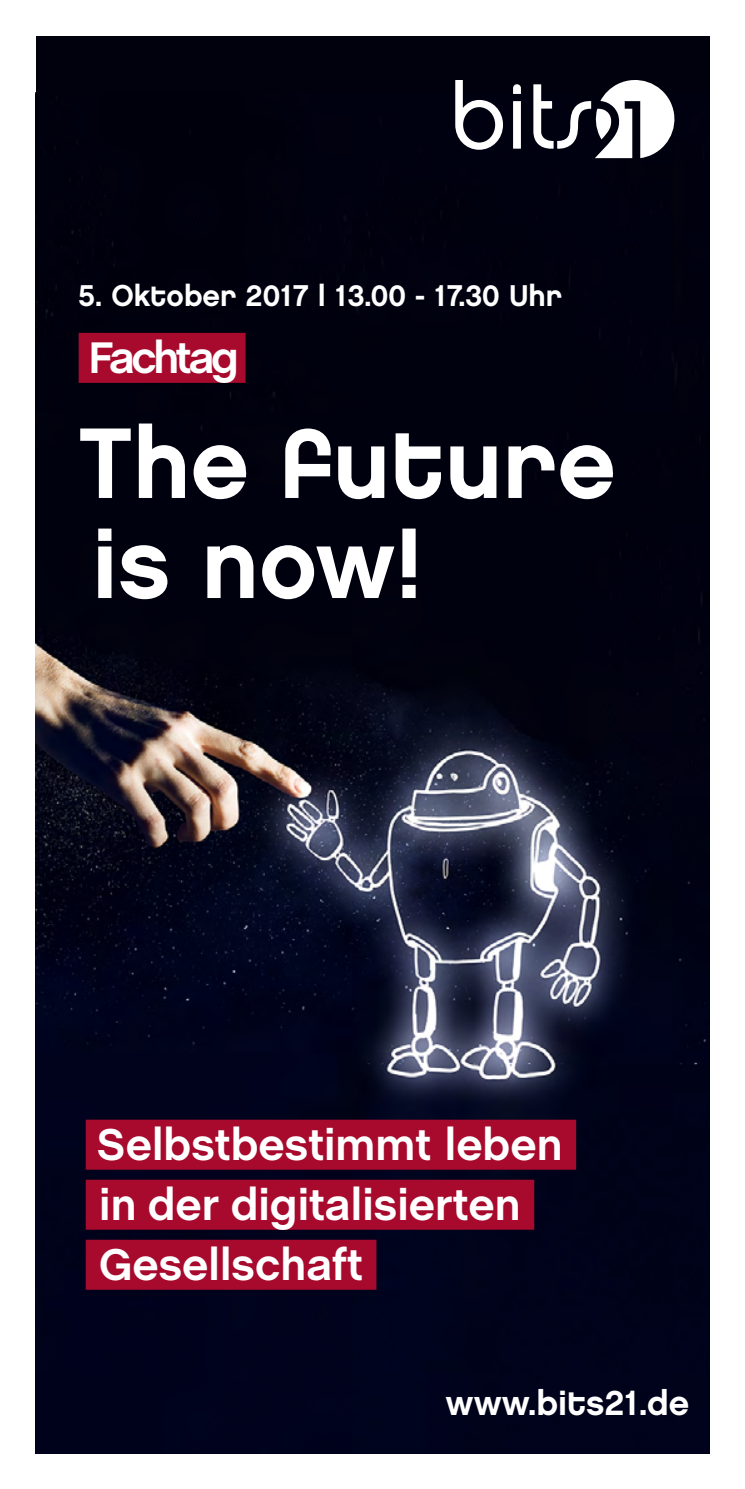
<style>
.page{position:relative;width:745px;height:1489px;background:#fff}
.page>*{position:absolute;margin:0;border:0;box-sizing:border-box;transform-origin:0 0}
.CoA{font:100px "Chalet New York Nineteen Eighty";color:#fff}
.Titel{font:700 45px "Chalet";color:#fff}
.Titel-2{font:700 45px "Chalet";letter-spacing:-.08em;color:#fff}
.t1{font:35px "Chalet New York Nineteen Eighty";color:#fff}
.CoA-2{font:30px "Chalet New York Nineteen Eighty";color:#fff}
</style>
<div class="page">
<div style="left:36px;top:36px;width:673px;height:1417px;background:#01010d"></div>
<img style="left:36px;top:92px;width:673px;height:1361px">
<svg style="left:455px;top:80px;width:47px;height:70px"></svg>
<svg style="left:512px;top:84px;width:8px;height:65px"></svg>
<svg style="left:533px;top:80px;width:146px;height:78px"></svg>
<div style="left:79px;top:333px;width:166px;height:50px;background:#a70a2d"></div>
<div style="left:86px;top:1119px;width:489px;height:50px;background:#a70a2d"></div>
<div style="left:86px;top:1179px;width:448px;height:50px;background:#a70a2d"></div>
<div style="left:86px;top:1239px;width:290px;height:50px;background:#a70a2d"></div>
<p class="CoA-2" style="left:79px;top:276px;width:485px">5. Oktober 2017 | 13.00 - 17.30 Uhr</p>
<p class="Titel-2" style="left:89px;top:331px;width:151px">Fachtag</p>
<p class="CoA" style="left:79px;top:400px;width:538px">The future</p>
<p class="CoA" style="left:92px;top:500px;width:332px">is now!</p>
<p class="Titel" style="left:97px;top:1117px;width:467px">Selbstbestimmt leben</p>
<p class="Titel" style="left:99px;top:1177px;width:422px">in der digitalisierten</p>
<p class="Titel" style="left:99px;top:1237px;width:265px">Gesellschaft</p>
<h3 class="t1" style="left:445px;top:1380px;width:245px">www.bits21.de</h3>
</div>
